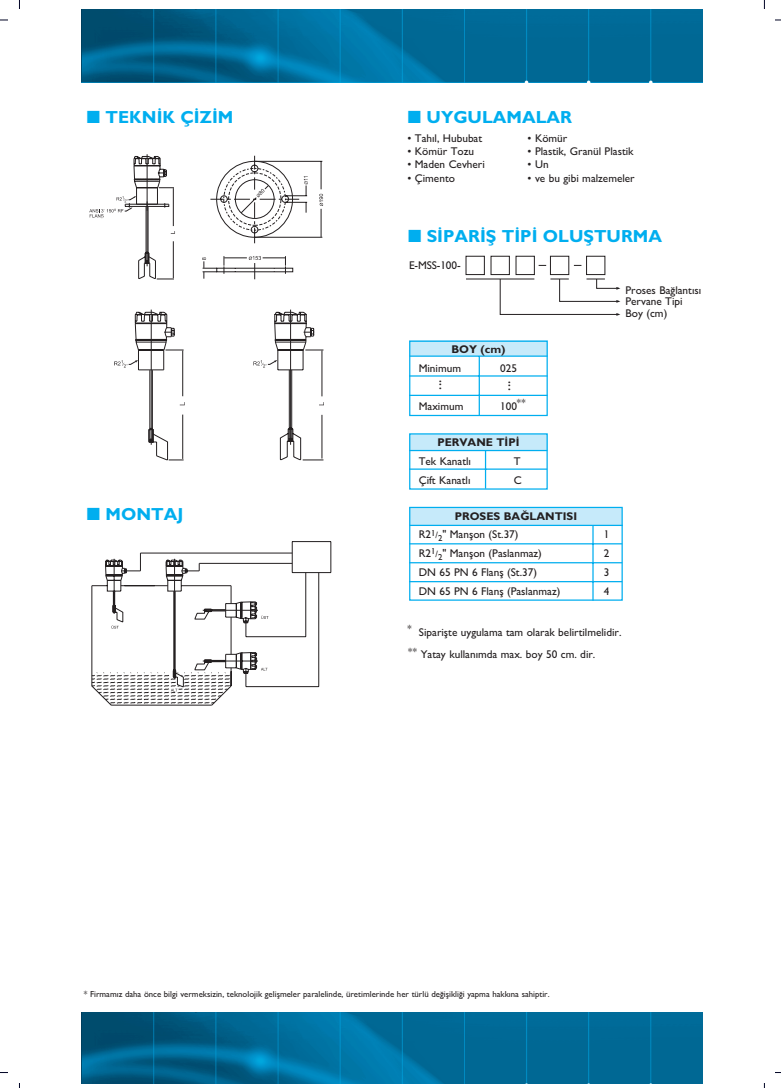
<style>
.page{position:relative;width:781px;height:1088px;background:#fff}
.page>*{position:absolute;margin:0;border:0;box-sizing:border-box;transform-origin:0 0}
.t1{font:17.5px "M Gill Sans Bold Barek";color:#00aeef}
.t2{font:15px "M Gill Sans Barek";color:#231f20}
.t3{font:11.25px/11.8px "M Gill Sans Barek";color:#231f20}
.t4{font:11.25px "M Gill Sans Bold Barek";color:#231f20}
.t5{font:8.75px "M Gill Sans Barek";color:#231f20}
.s1{font-size:8.75px}
</style>
<div class="page">
<hr style="left:0;top:20px;width:780px;height:1px;background:#000424">
<hr style="left:0;top:1072px;width:780px;height:1px;background:#000424">
<hr style="left:19px;top:0;width:1px;height:1088px;background:#000424">
<hr style="left:763px;top:0;width:1px;height:1088px;background:#000424">
<div style="left:9px;top:9px;width:765px;height:1074px;background:#fff"></div>
<img style="left:82px;top:9px;width:620px;height:73px">
<img style="left:82px;top:1012px;width:620px;height:71px">
<svg style="left:210px;top:155px;width:113px;height:89px"></svg>
<svg style="left:202px;top:257px;width:15px;height:22px"></svg>
<svg style="left:224px;top:256px;width:62px;height:23px"></svg>
<hr style="left:147px;top:154px;width:1px;height:112px;background:#231f20">
<svg style="left:89px;top:156px;width:86px;height:123px"></svg>
<svg style="left:92px;top:541px;width:239px;height:164px"></svg>
<hr style="left:290px;top:310px;width:1px;height:135px;background:#231f20">
<svg style="left:253px;top:312px;width:71px;height:148px"></svg>
<hr style="left:151px;top:310px;width:1px;height:135px;background:#231f20">
<svg style="left:114px;top:312px;width:71px;height:149px"></svg>
<svg style="left:465px;top:256px;width:154px;height:60px"></svg>
<div style="left:409px;top:341px;width:138px;height:15px;background:#c6eafa"></div>
<hr style="left:409px;top:355px;width:138px;height:2px;background:#00aeef">
<hr style="left:409px;top:395px;width:138px;height:1px;background:#00aeef">
<hr style="left:409px;top:375px;width:138px;height:2px;background:#00aeef">
<hr style="left:478px;top:356px;width:1px;height:60px;background:#00aeef">
<div style="left:409px;top:341px;width:138px;height:75px;border:1px solid #00aeef"></div>
<div style="left:409px;top:434px;width:138px;height:16px;background:#c6eafa"></div>
<hr style="left:409px;top:450px;width:138px;height:1px;background:#00aeef">
<hr style="left:409px;top:468px;width:138px;height:2px;background:#00aeef">
<hr style="left:484px;top:450px;width:2px;height:39px;background:#00aeef">
<div style="left:409px;top:507px;width:213px;height:18px;background:#c6eafa"></div>
<hr style="left:409px;top:525px;width:213px;height:1px;background:#00aeef">
<hr style="left:592px;top:525px;width:1px;height:76px;background:#00aeef">
<hr style="left:409px;top:543px;width:213px;height:1px;background:#00aeef">
<hr style="left:409px;top:562px;width:213px;height:1px;background:#00aeef">
<hr style="left:409px;top:581px;width:213px;height:1px;background:#00aeef">
<div style="left:409px;top:507px;width:213px;height:94px;border:1px solid #00aeef"></div>
<h1 class="t1" style="left:87px;top:111px;width:148px">■ TEKN‹K Ç‹Z‹M</h1>
<h1 class="t1" style="left:408px;top:111px;width:165px">■ UYGULAMALAR</h1>
<p class="t3" style="left:407px;top:134px;width:76px">• Tah›l, Hububat</p>
<p class="t3" style="left:527px;top:134px;width:41px">• Kömür</p>
<p class="t3" style="left:407px;top:147px;width:68px">• Kömür Tozu</p>
<p class="t3" style="left:527px;top:147px;width:107px">• Plastik, Granül Plastik</p>
<p class="t3" style="left:407px;top:160px;width:79px">• Maden Cevheri</p>
<p class="t3" style="left:527px;top:160px;width:23px">• Un</p>
<p class="t3" style="left:407px;top:173px;width:49px">• Çimento</p>
<p class="t3" style="left:527px;top:173px;width:109px">• ve bu gibi malzemeler</p>
<h1 class="t1" style="left:408px;top:230px;width:255px">■ S‹PAR‹fi T‹P‹ OLUfiTURMA</h1>
<h1 class="t1" style="left:87px;top:508px;width:98px">■ MONTAJ</h1>
<p class="t3" style="left:409px;top:260px;width:53px">E-MSS-100-</p>
<p class="t4" style="left:451px;top:346px;width:56px">BOY (cm)</p>
<p class="t3" style="left:418px;top:364px;width:44px">Minimum</p>
<p class="t3" style="left:500px;top:364px;width:18px">025</p>
<p class="t3" style="left:418px;top:401px;width:46px">Maximum</p>
<p class="t3" style="left:500px;top:401px;width:27px">100<sup>**</sup></p>
<p class="t4" style="left:437px;top:438px;width:84px">PERVANE T‹P‹</p>
<p class="t3" style="left:418px;top:456px;width:54px">Tek Kanatl›</p>
<p class="t3" style="left:513px;top:456px;width:8px">T</p>
<p class="t3" style="left:418px;top:475px;width:53px">Çift Kanatl›</p>
<p class="t3" style="left:513px;top:475px;width:9px">C</p>
<p class="t4" style="left:454px;top:512px;width:124px">PROSES BA⁄LANTISI</p>
<p class="t3" style="left:418px;top:530px;width:101px">R2<sup>1</sup><span class="s1">/</span><sub>2</sub>" Manflon (St.37)</p>
<p class="t3" style="left:603px;top:530px;width:7px">1</p>
<p class="t3" style="left:418px;top:549px;width:125px">R2<sup>1</sup><span class="s1">/</span><sub>2</sub>" Manflon (Paslanmaz)</p>
<p class="t3" style="left:603px;top:549px;width:7px">2</p>
<p class="t3" style="left:418px;top:567px;width:120px">DN 65 PN 6 Flanfl (St.37)</p>
<p class="t3" style="left:603px;top:567px;width:7px">3</p>
<p class="t3" style="left:418px;top:586px;width:143px">DN 65 PN 6 Flanfl (Paslanmaz)</p>
<p class="t3" style="left:603px;top:586px;width:7px">4</p>
<h2 class="t2" style="left:430px;top:390px;width:11px;rotate:-90deg">...</h2>
<h2 class="t2" style="left:499px;top:391px;width:11px;rotate:-90deg">...</h2>
<p class="t3" style="left:625px;top:285px;width:77px">Proses Ba¤lant›s›<br>Pervane Tipi<br>Boy (cm)</p>
<p class="t3" style="left:407px;top:627px;width:215px"><sup>*</sup> Sipariflte uygulama tam olarak belirtilmelidir.</p>
<p class="t3" style="left:408px;top:649px;width:189px"><sup>**</sup> Yatay kullan›mda max. boy 50 cm. dir.</p>
<p class="t5" style="left:84px;top:991px;width:467px">* Firmam›z daha önce bilgi vermeksizin, teknolojik geliflmeler paralelinde, üretimlerinde her türlü de¤iflikli¤i yapma hakk›na sahiptir.</p>
</div>
